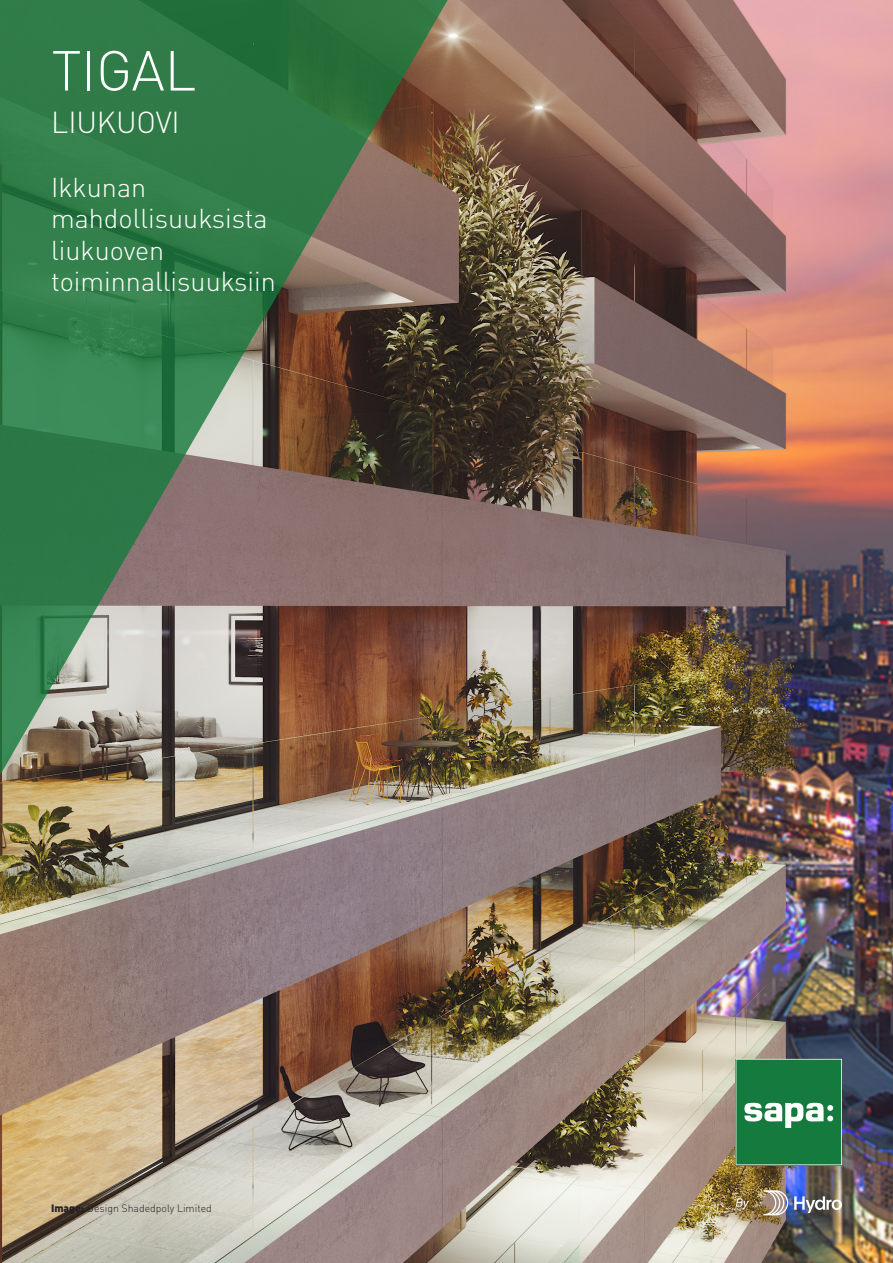
<style>
.page{position:relative;width:893px;height:1263px;background:#fff}
.page>*{position:absolute;margin:0;border:0;box-sizing:border-box;transform-origin:0 0}
.Cover_Prod_Title{font:300 55.5px "DIN Pro";letter-spacing:-.005em;color:#fff}
.Cover_Prod_subtitle{font:300 30px "DIN Pro";letter-spacing:-.005em;color:#fff}
.Bodytext{font:300 27px/31.5px "DIN Pro";color:#fff}
.Imagecourtesy{font:300 10.5px "DIN Pro";color:#231f20}
.s1{font-weight:900}
</style>
<div class="page">
<img style="left:0;top:0;width:893px;height:1263px">
<svg style="left:0;top:0;width:455px;height:797px;background:#5b7354"></svg>
<svg style="left:736px;top:1059px;width:106px;height:106px;background:#308953"></svg>
<svg style="left:794px;top:1196px;width:48px;height:17px"></svg>
<svg style="left:763px;top:1190px;width:25px;height:25px"></svg>
<svg style="left:736px;top:1198px;width:13px;height:11px"></svg>
<p class="Cover_Prod_Title" style="left:52px;top:28px;width:146px">TIGAL</p>
<p class="Cover_Prod_subtitle" style="left:51px;top:99px;width:130px">LIUKUOVI</p>
<p class="Bodytext" style="left:51px;top:169px;width:226px">Ikkunan mahdollisuuksista liukuoven toiminnallisuuksiin</p>
<p class="Imagecourtesy" style="left:51px;top:1200px;width:162px"><span class="s1">Image:</span> Design Shadedpoly Limited</p>
</div>
